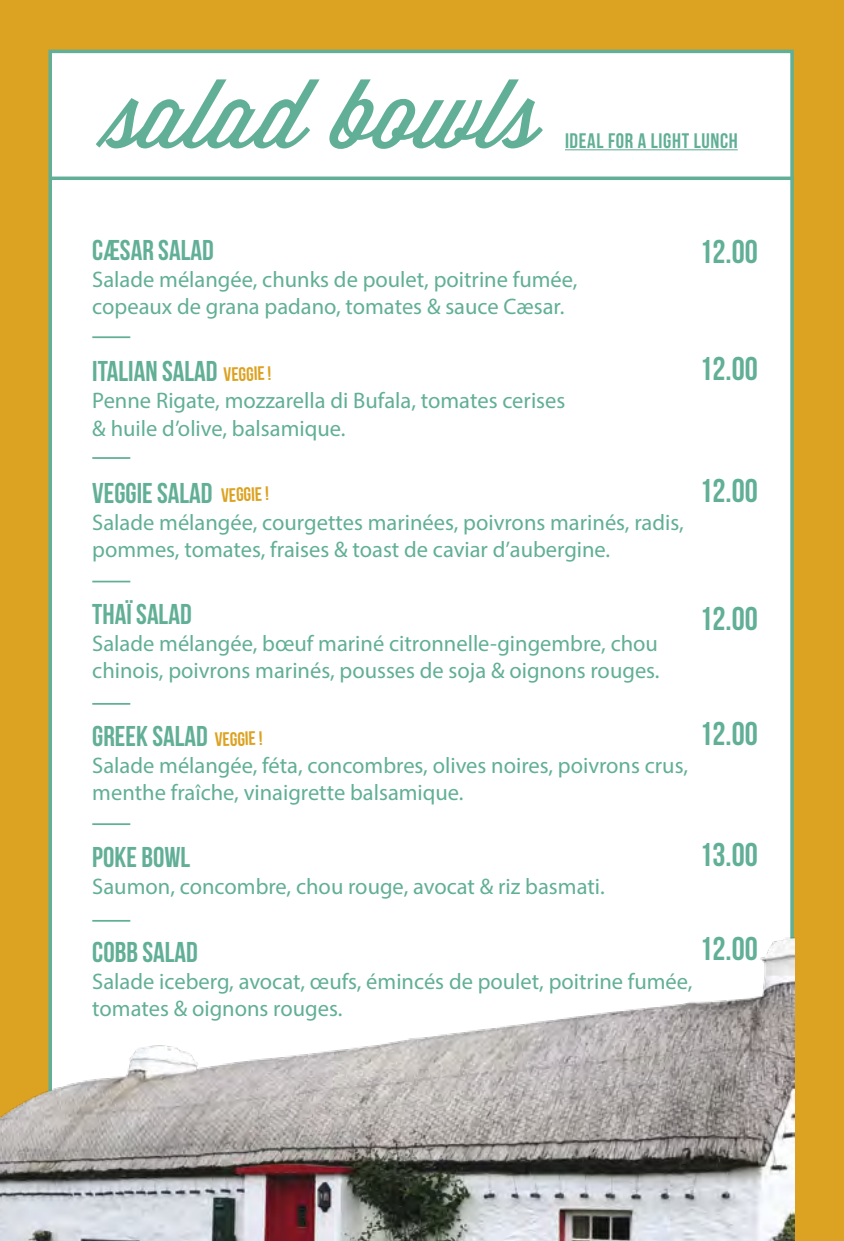
<style>
.page{position:relative;width:844px;height:1241px;background:#fff}
.page>*{position:absolute;margin:0;border:0;box-sizing:border-box;transform-origin:0 0}
.t1{font:94.5px "Wisdom Script";color:#61af96}
.t2{font:700 32.9px "Bebas Neue";color:#61af96}
.t3{font:700 28.7px "Bebas Neue";color:#61af96}
.t4{font:22.57px/26.9px "Myriad Pro";color:#61af96}
.t5{font:700 21px "Bebas Neue";letter-spacing:.03em;color:#61af96}
.t6{font:700 19.43px "Bebas Neue";color:#dca221}
</style>
<div class="page">
<div style="left:0;top:0;width:843px;height:1240px;background:#dca221"></div>
<div style="left:48px;top:50px;width:745px;height:1141px;background:#fff;border:4px solid #61af96"></div>
<svg style="left:50px;top:176px;width:743px;height:4px;fill:#61af96"></svg>
<hr style="left:565px;top:149px;width:172px;height:1px;background:#61af96">
<hr style="left:92px;top:336px;width:38px;height:2px;background:#61af96">
<hr style="left:92px;top:457px;width:38px;height:2px;background:#61af96">
<hr style="left:92px;top:580px;width:38px;height:2px;background:#61af96">
<img style="left:0;top:639px;width:794px;height:601px">
<h1 class="t1" style="left:105px;top:41px;width:439px">salad bowls</h1>
<p class="t5" style="left:565px;top:129px;width:174px">IDEAL FOR A LIGHT LUNCH</p>
<p class="t3" style="left:92px;top:234px;width:123px">CÆSAR SALAD</p>
<p class="t4" style="left:92px;top:265px;width:486px">Salade mélangée, chunks de poulet, poitrine fumée, copeaux de grana padano, tomates &amp; sauce Cæsar.</p>
<p class="t3" style="left:92px;top:356px;width:127px">ITALIAN SALAD</p>
<p class="t4" style="left:92px;top:387px;width:474px">Penne Rigate, mozzarella di Bufala, tomates cerises &amp; huile d’olive, balsamique.</p>
<p class="t6" style="left:223px;top:364px;width:49px;rotate:-2deg">VEGGIE !</p>
<h2 class="t2" style="left:699px;top:234px;width:60px">12.00</h2>
<h2 class="t2" style="left:699px;top:351px;width:60px">12.00</h2>
<p class="t3" style="left:92px;top:477px;width:122px">VEGGIE SALAD</p>
<p class="t4" style="left:92px;top:508px;width:593px">Salade mélangée, courgettes marinées, poivrons marinés, radis, pommes, tomates, fraises &amp; toast de caviar d’aubergine.</p>
<p class="t3" style="left:92px;top:598px;width:101px">THAÏ SALAD</p>
<p class="t4" style="left:92px;top:630px;width:568px">Salade mélangée, bœuf mariné citronnelle-gingembre, chou chinois, poivrons marinés, pousses de soja &amp; oignons rouges.</p>
<p class="t6" style="left:221px;top:484px;width:49px;rotate:-2deg">VEGGIE !</p>
<p class="t3" style="left:92px;top:720px;width:117px">GREEK SALAD</p>
<p class="t4" style="left:92px;top:751px;width:597px">Salade mélangée, féta, concombres, olives noires, poivrons crus, menthe fraîche, vinaigrette balsamique.</p>
<p class="t6" style="left:214px;top:728px;width:49px;rotate:-2deg">VEGGIE !</p>
<h2 class="t2" style="left:699px;top:472px;width:60px">12.00</h2>
<h2 class="t2" style="left:699px;top:600px;width:60px">12.00</h2>
<h2 class="t2" style="left:699px;top:715px;width:60px">12.00</h2>
<p class="t3" style="left:92px;top:841px;width:99px">POKE BOWL</p>
<p class="t4" style="left:92px;top:872px;width:514px">Saumon, concombre, chou rouge, avocat &amp; riz basmati.</p>
<h2 class="t2" style="left:699px;top:836px;width:60px">13.00</h2>
<p class="t3" style="left:92px;top:935px;width:107px">COBB SALAD</p>
<p class="t4" style="left:92px;top:967px;width:601px">Salade iceberg, avocat, œufs, émincés de poulet, poitrine fumée, tomates &amp; oignons rouges.</p>
<h2 class="t2" style="left:699px;top:930px;width:60px">12.00</h2>
</div>
